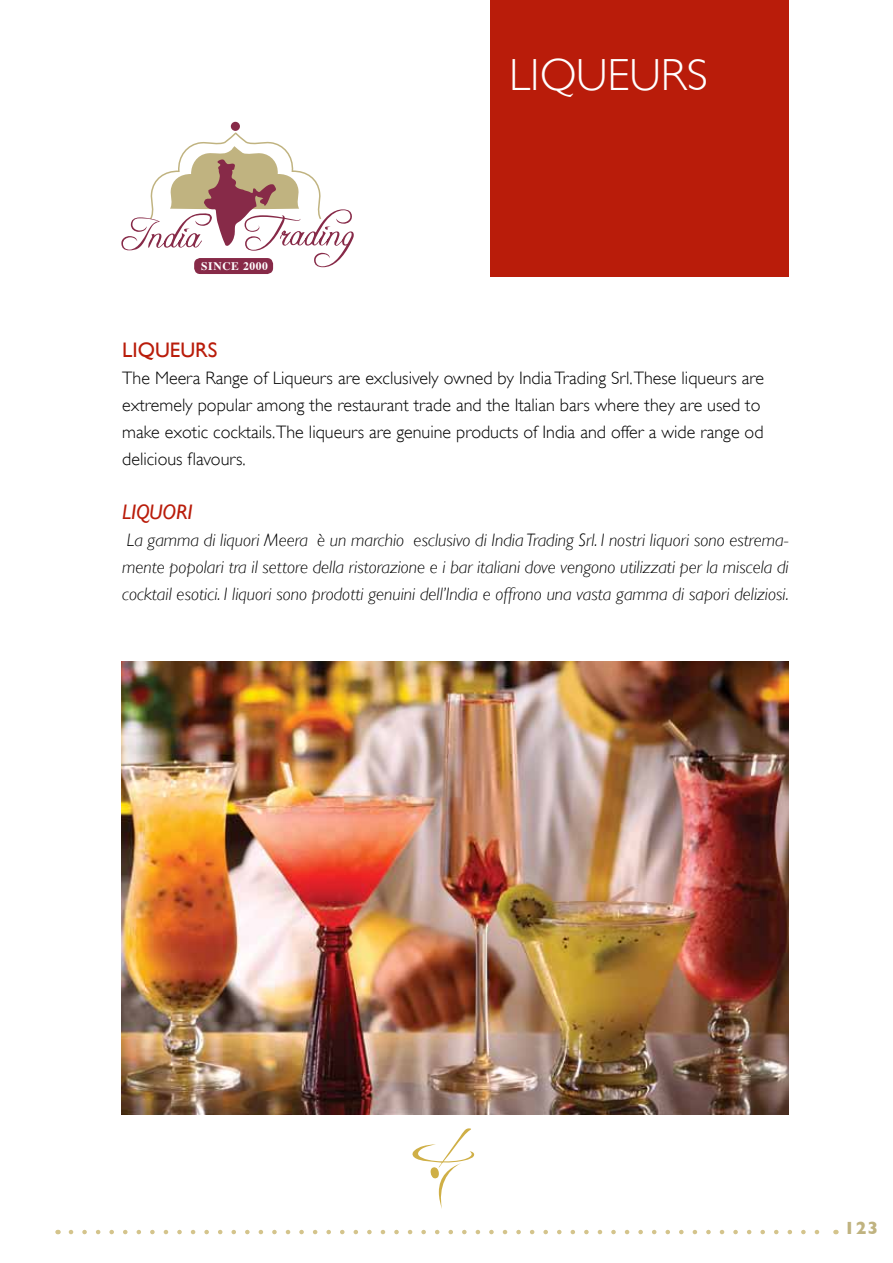
<style>
.page{position:relative;width:893px;height:1263px;background:#fff}
.page>*{position:absolute;margin:0;border:0;box-sizing:border-box;transform-origin:0 0}
.t1{font:300 45px "Gill Sans";color:#fff}
.t2{font:21px "Gill Sans";color:#b91c0a}
.t3{font:italic 21px "Gill Sans";color:#b91c0a}
.t4{font:italic 300 18px/27px "Gill Sans";color:#000;text-align:justify}
.t5{font:300 18px/27px "Gill Sans";color:#000}
.t6{font:700 18px "Gill Sans";color:#c0b380}
.t7{font:700 11.55px "Times";letter-spacing:.055em;color:#fff}
</style>
<div class="page">
<img style="left:121px;top:661px;width:668px;height:453px">
<div style="left:490px;top:0;width:299px;height:276px;background:#b91c0a"></div>
<div style="left:231px;top:122px;width:9px;height:9px;background:#872a48;border-radius:50%"></div>
<div style="left:194px;top:258px;width:79px;height:16px;background:#872a48;border-radius:6px"></div>
<svg style="left:121px;top:132px;width:233px;height:135px"></svg>
<svg style="left:71px;top:1230px;width:749px;height:4px"></svg>
<svg style="left:412px;top:1128px;width:63px;height:81px"></svg>
<p class="t7" style="left:201px;top:255px;width:68px">SINCE 2000</p>
<h1 class="t1" style="left:509px;top:50px;width:174px">liqueurs</h1>
<p class="t2" style="left:122px;top:337px;width:97px">LIQUEURS</p>
<p class="t5" style="left:122px;top:364px;width:643px">The Meera Range of Liqueurs are exclusively owned by India Trading Srl.These liqueurs are extremely popular among the restaurant trade and the Italian bars where they are used to make exotic cocktails.The liqueurs are genuine products of India and offer a wide range od delicious flavours.</p>
<p class="t3" style="left:122px;top:500px;width:72px">LIQUORI</p>
<p class="t4" style="left:122px;top:526px;width:668px">La gamma di liquori Meera è un marchio esclusivo di India Trading Srl. I nostri liquori sono estrema&shy;mente popolari tra il settore della ristorazione e i bar italiani dove vengono utilizzati per la miscela di cocktail esotici. I liquori sono prodotti genuini dell’India e offrono una vasta gamma di sapori deliziosi.</p>
<p class="t6" style="left:844px;top:1217px;width:36px">123</p>
</div>
